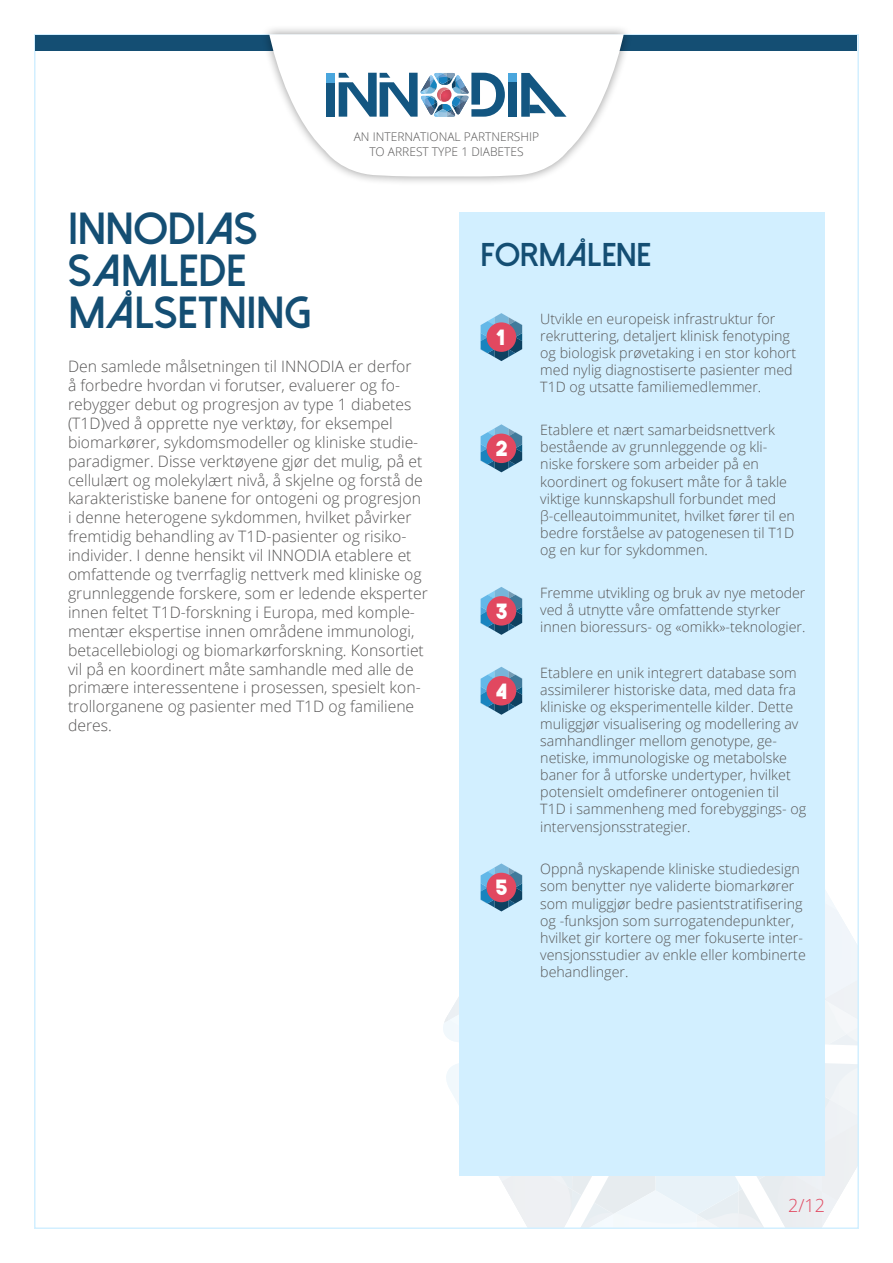
<style>
.page{position:relative;width:893px;height:1263px;background:#fff}
.page>*{position:absolute;margin:0;border:0;box-sizing:border-box;transform-origin:0 0}
.t1{font:800 45px/42px "Dolce Vita";color:#144e73}
.t2{font:800 33px "Dolce Vita";color:#144e73}
.t3{font:21px "The Bold Font";color:#fff}
.t4{font:300 18px "Open Sans";color:#e14860}
.t5{font:300 15.75px/18.9px "Open Sans";color:#575656}
.t6{font:300 14.25px/17.1px "Open Sans";color:#575656}
.t7{font:300 12px/14.4px "Open Sans";color:#575656;text-align:center}
</style>
<div class="page">
<div style="left:36px;top:35px;width:821px;height:16px;background:#144e73"></div>
<div style="left:260px;top:25px;width:372px;height:161px;background:#000;opacity:.4"></div>
<svg style="left:269px;top:34px;width:355px;height:143px"></svg>
<div style="left:326px;top:82px;width:9px;height:35px;background:#135681"></div>
<div style="left:326px;top:73px;width:9px;height:9px;background:#4aa6dd"></div>
<div style="left:509px;top:73px;width:8px;height:9px;background:#4aa6dd"></div>
<div style="left:509px;top:82px;width:8px;height:35px;background:#135681"></div>
<svg style="left:521px;top:73px;width:46px;height:44px"></svg>
<svg style="left:339px;top:73px;width:166px;height:44px"></svg>
<div style="left:459px;top:213px;width:366px;height:963px;background:#d2efff"></div>
<svg style="left:481px;top:313px;width:41px;height:48px"></svg>
<div style="left:486px;top:322px;width:30px;height:30px;background:#e14860;border-radius:50%"></div>
<svg style="left:481px;top:424px;width:41px;height:48px"></svg>
<div style="left:486px;top:434px;width:30px;height:29px;background:#e14860;border-radius:50%"></div>
<svg style="left:481px;top:587px;width:41px;height:48px"></svg>
<div style="left:486px;top:596px;width:30px;height:30px;background:#e14860;border-radius:50%"></div>
<svg style="left:481px;top:667px;width:41px;height:48px"></svg>
<div style="left:486px;top:676px;width:30px;height:29px;background:#e14860;border-radius:50%"></div>
<svg style="left:438px;top:843px;width:420px;height:385px"></svg>
<div style="left:486px;top:873px;width:30px;height:29px;background:#e14860;border-radius:50%"></div>
<p class="t7" style="left:354px;top:130px;width:187px">AN INTERNATIONAL PARTNERSHIP<br>TO ARREST TYPE 1 DIABETES</p>
<h1 class="t1" style="left:68px;top:208px;width:244px">INNODIAS<br>SAMLEDE<br>MÅLSETNING</h1>
<p class="t5" style="left:68px;top:356px;width:361px">Den samlede målsetningen til INNODIA er derfor<br>å forbedre hvordan vi forutser, evaluerer og fo&shy;rebygger debut og progresjon av type 1 diabetes (T1D)ved å opprette nye verktøy, for eksempel biomarkører, sykdomsmodeller og kliniske studie&shy;paradigmer. Disse verktøyene gjør det mulig, på et cellulært og molekylært nivå, å skjelne og forstå de karakteristiske banene for ontogeni og progresjon i denne heterogene sykdommen, hvilket påvirker fremtidig behandling av T1D-pasienter og risiko&shy;individer. I denne hensikt vil INNODIA etablere et omfattende og tverrfaglig nettverk med kliniske og grunnleggende forskere, som er ledende eksperter innen feltet T1D-forskning i Europa, med komple&shy;mentær ekspertise innen områdene immunologi, betacellebiologi og biomarkørforskning. Konsortiet vil på en koordinert måte samhandle med alle de primære interessentene i prosessen, spesielt kon&shy;trollorganene og pasienter med T1D og familiene deres.</p>
<h2 class="t2" style="left:481px;top:238px;width:172px">FORMÅLENE</h2>
<h3 class="t3" style="left:495px;top:324px;width:11px">1</h3>
<h3 class="t3" style="left:495px;top:435px;width:14px">2</h3>
<h3 class="t3" style="left:495px;top:598px;width:14px">3</h3>
<h3 class="t3" style="left:495px;top:678px;width:13px">4</h3>
<h3 class="t3" style="left:495px;top:874px;width:14px">5</h3>
<p class="t6" style="left:540px;top:310px;width:257px">Utvikle en europeisk infrastruktur for rekruttering, detaljert klinisk fenotyping og biologisk prøvetaking i en stor kohort med nylig diagnostiserte pasienter med T1D og utsatte familiemedlemmer.</p>
<p class="t6" style="left:540px;top:421px;width:256px">Etablere et nært samarbeidsnettverk bestående av grunnleggende og kli&shy;niske forskere som arbeider på en koordinert og fokusert måte for å takle viktige kunnskapshull forbundet med β-celleautoimmunitet, hvilket fører til en bedre forståelse av patogenesen til T1D og en kur for sykdommen.</p>
<p class="t6" style="left:540px;top:584px;width:267px">Fremme utvikling og bruk av nye metoder ved å utnytte våre omfattende styrker innen bioressurs- og «omikk»-teknologier.</p>
<p class="t6" style="left:540px;top:663px;width:268px">Etablere en unik integrert database som assimilerer historiske data, med data fra kliniske og eksperimentelle kilder. Dette muliggjør visualisering og modellering av samhandlinger mellom genotype, ge&shy;netiske, immunologiske og metabolske baner for å utforske undertyper, hvilket potensielt omdefinerer ontogenien til T1D i sammenheng med forebyggings- og intervensjonsstrategier.</p>
<p class="t6" style="left:540px;top:860px;width:267px">Oppnå nyskapende kliniske studiedesign som benytter nye validerte biomarkører som muliggjør bedre pasientstratifisering og -funksjon som surrogatendepunkter, hvilket gir kortere og mer fokuserte inter&shy;vensjonsstudier av enkle eller kombinerte behandlinger.</p>
<p class="t4" style="left:788px;top:1193px;width:38px">2/12</p>
</div>
